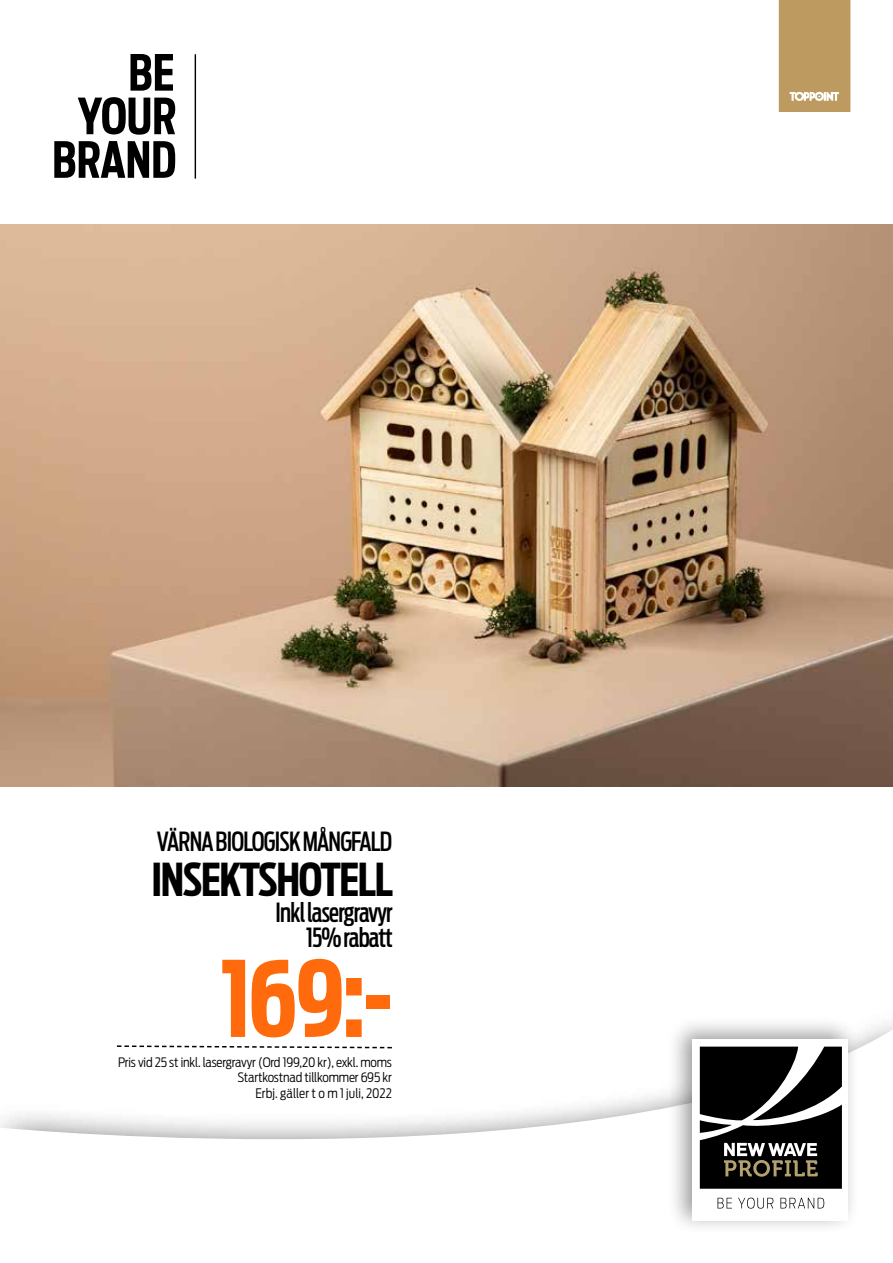
<style>
.page{position:relative;width:893px;height:1263px;background:#fff}
.page>*{position:absolute;margin:0;border:0;box-sizing:border-box;transform-origin:0 0}
.t1{font:700 104.1px "Antenna Extra Cond";color:#ff6b0c}
.t2{font:700 45px "Antenna Extra Cond";letter-spacing:-.03em;color:#000}
.t3{font:500 26.25px/25.5px "Antenna Extra Cond";letter-spacing:-.03em;color:#000;text-align:right}
.t4{font:300 13.05px "Antenna Cond";letter-spacing:.005em;color:#000}
.t5{font:300 12.9px/15.5px "Antenna Cond";letter-spacing:-.01em;color:#000;text-align:right}
</style>
<div class="page">
<svg style="left:54px;top:141px;width:121px;height:37px"></svg>
<svg style="left:78px;top:97px;width:97px;height:38px"></svg>
<svg style="left:130px;top:54px;width:43px;height:37px"></svg>
<hr style="left:195px;top:54px;width:1px;height:125px;background:#000">
<svg style="left:0;top:1028px;width:893px;height:111px"></svg>
<div style="left:667px;top:1015px;width:193px;height:219px;background:#000;opacity:.4"></div>
<div style="left:693px;top:1039px;width:155px;height:181px;background:#fff"></div>
<svg style="left:717px;top:1198px;width:15px;height:10px"></svg>
<svg style="left:738px;top:1198px;width:35px;height:10px"></svg>
<svg style="left:780px;top:1198px;width:44px;height:10px"></svg>
<svg style="left:700px;top:1046px;width:142px;height:143px;background:#30302e"></svg>
<img style="left:0;top:225px;width:893px;height:562px">
<div style="left:779px;top:0;width:71px;height:112px;background:#bd9a5f"></div>
<svg style="left:115px;top:1045px;width:278px;height:4px"></svg>
<h3 class="t3" style="left:157px;top:829px;width:237px">VÄRNA BIOLOGISK MÅNGFALD</h3>
<h2 class="t2" style="left:151px;top:854px;width:243px">INSEKTSHOTELL</h2>
<h3 class="t3" style="left:276px;top:899px;width:119px">Inkl lasergravyr<br>15% rabatt</h3>
<h1 class="t1" style="left:221px;top:939px;width:173px">169:-</h1>
<p class="t5" style="left:118px;top:1054px;width:275px">Pris vid 25 st inkl. lasergravyr (Ord 199,20 kr), exkl. moms<br>Startkostnad tillkommer 695 kr</p>
<p class="t4" style="left:255px;top:1085px;width:138px">Erbj. gäller t o m 1 juli, 2022</p>
</div>
